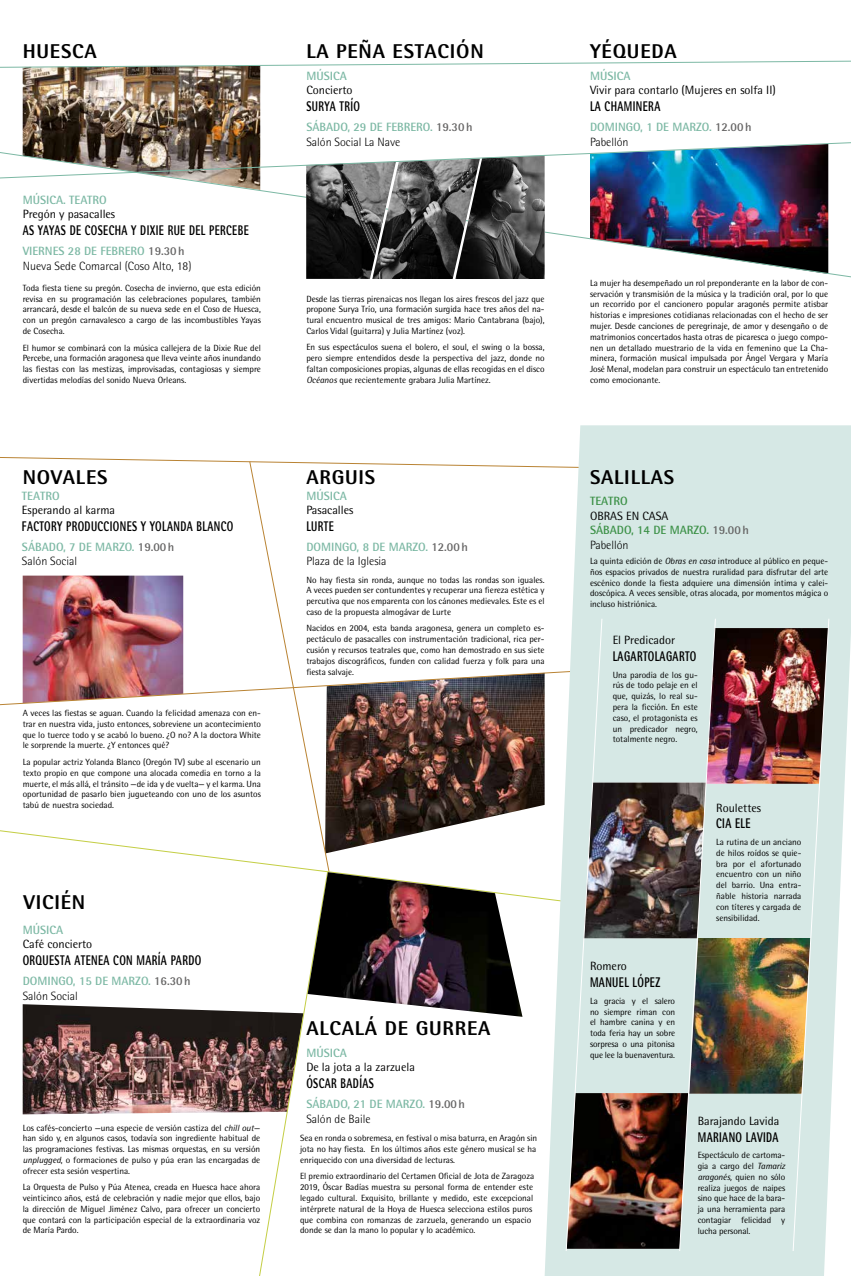
<style>
.page{position:relative;width:851px;height:1276px;background:#fff}
.page>*{position:absolute;margin:0;border:0;box-sizing:border-box;transform-origin:0 0}
.t1{font:800 20px "Rotis Semi Sans";letter-spacing:.04em;color:#000}
.t2{font:800 14px "Rotis Semi Sans";letter-spacing:.04em;color:#000;scale:.7 1}
.t3{font:700 12px/14.4px "Rotis Semi Sans";color:#7cb8a4}
.t4{font:12px "Rotis Semi Sans";color:#000}
.t5{font:300 12px/14.4px "Rotis Semi Sans";color:#000}
.t6{font:700 12px/14.4px "Rotis Semi Sans";color:#3c9147}
.t7{font:9px/10.8px "Rotis Semi Sans";color:#000;text-align:justify}
.s1{font-weight:700;color:#7cb8a4}
.s2{font-weight:700;color:#646363}
.s3{color:#646363}
.s4{font-weight:300;color:#000}
.s5{font-style:italic}
.s6{font-weight:400;color:#000}
</style>
<div class="page">
<svg style="left:579px;top:425px;width:271px;height:726px;fill:#d6e8e5"></svg>
<img style="left:23px;top:68px;width:237px;height:68px">
<img style="left:0;top:136px;width:850px;height:143px">
<div style="left:23px;top:195px;width:238px;height:75px;background:#fff"></div>
<svg style="left:0;top:60px;width:850px;height:8px"></svg>
<img style="left:0;top:455px;width:829px;height:821px">
<h1 class="t1" style="left:23px;top:39px;width:76px">HUESCA</h1>
<h1 class="t1" style="left:306px;top:39px;width:179px">LA PEÑA ESTACIÓN</h1>
<h3 class="t3" style="left:23px;top:192px;width:86px">MÚSICA. TEATRO</h3>
<h3 class="t4" style="left:23px;top:207px;width:94px">Pregón y pasacalles</h3>
<h2 class="t2" style="left:23px;top:221px;width:324px">AS YAYAS DE COSECHA Y DIXIE RUE DEL PERCEBE</h2>
<h3 class="t5" style="left:23px;top:244px;width:170px"><span class="s1">VIERNES 28 DE FEBRERO</span> <span class="s2">19.30h<br></span>Nueva Sede Comarcal (Coso Alto, 18)</h3>
<p class="t7" style="left:23px;top:282px;width:240px">Toda fiesta tiene su pregón. Cosecha de invierno, que esta edición revisa en su programación las celebraciones populares, también arrancará, desde el balcón de su nueva sede en el Coso de Huesca, con un pregón carnavalesco a cargo de las incombustibles Yayas de Cosecha.</p>
<p class="t7" style="left:23px;top:342px;width:240px">El humor se combinará con la música callejera de la Dixie Rue del Percebe, una formación aragonesa que lleva veinte años inundando las fiestas con las mestizas, improvisadas, contagiosas y siempre divertidas melodías del sonido Nueva Orleans.</p>
<h3 class="t3" style="left:306px;top:68px;width:42px">MÚSICA</h3>
<h3 class="t4" style="left:306px;top:83px;width:48px">Concierto</h3>
<h2 class="t2" style="left:306px;top:98px;width:78px">SURYA TRÍO</h2>
<h3 class="t3" style="left:306px;top:120px;width:168px">SÁBADO, 29 DE FEBRERO. <span class="s3">19.30h<br></span><span class="s4">Salón Social La Nave</span></h3>
<p class="t7" style="left:306px;top:293px;width:240px">Desde las tierras pirenaicas nos llegan los aires frescos del jazz que propone Surya Trío, una formación surgida hace tres años del na&shy;tural encuentro musical de tres amigos: Mario Cantabrana (bajo), Carlos Vidal (guitarra) y Julia Martínez (voz).</p>
<p class="t7" style="left:306px;top:342px;width:240px">En sus espectáculos suena el bolero, el soul, el swing o la bossa, pero siempre entendidos desde la perspectiva del jazz, donde no faltan composiciones propias, algunas de ellas recogidas en el disco <span class="s5">Océanos</span> que recientemente grabara Julia Martínez.</p>
<h1 class="t1" style="left:590px;top:39px;width:88px">YÉQUEDA</h1>
<h3 class="t3" style="left:590px;top:68px;width:42px">MÚSICA</h3>
<h3 class="t4" style="left:590px;top:83px;width:187px">Vivir para contarlo (Mujeres en solfa II)</h3>
<h2 class="t2" style="left:590px;top:98px;width:102px">LA CHAMINERA</h2>
<h3 class="t3" style="left:590px;top:120px;width:163px">DOMINGO, 1 DE MARZO. <span class="s3">12.00h<br></span><span class="s4">Pabellón</span></h3>
<p class="t7" style="left:590px;top:277px;width:240px">La mujer ha desempeñado un rol preponderante en la labor de con&shy;servación y transmisión de la música y la tradición oral, por lo que un recorrido por el cancionero popular aragonés permite atisbar historias e impresiones cotidianas relacionadas con el hecho de ser mujer. Desde canciones de peregrinaje, de amor y desengaño o de matrimonios concertados hasta otras de picaresca o juego compo&shy;nen un detallado muestrario de la vida en femenino que La Cha&shy;minera, formación musical impulsada por Ángel Vergara y María José Menal, modelan para construir un espectáculo tan entretenido como emocionante.</p>
<h1 class="t1" style="left:23px;top:464px;width:86px">NOVALES</h1>
<h1 class="t1" style="left:306px;top:464px;width:70px">ARGUIS</h1>
<h1 class="t1" style="left:590px;top:464px;width:86px">SALILLAS</h1>
<h3 class="t3" style="left:22px;top:488px;width:39px">TEATRO</h3>
<h3 class="t4" style="left:22px;top:503px;width:95px">Esperando al karma</h3>
<h2 class="t2" style="left:22px;top:517px;width:303px">FACTORY PRODUCCIONES Y YOLANDA BLANCO</h2>
<h3 class="t3" style="left:22px;top:539px;width:154px">SÁBADO, 7 DE MARZO. <span class="s3">19.00h<br></span><span class="s4">Salón Social</span></h3>
<p class="t7" style="left:23px;top:707px;width:240px">A veces las fiestas se aguan. Cuando la felicidad amenaza con en&shy;trar en nuestra vida, justo entonces, sobreviene un acontecimiento que lo tuerce todo y se acabó lo bueno. ¿O no? A la doctora White le sorprende la muerte. ¿Y entonces qué?</p>
<p class="t7" style="left:23px;top:756px;width:240px">La popular actriz Yolanda Blanco (Oregón TV) sube al escenario un texto propio en que compone una alocada comedia en torno a la muerte, el más allá, el tránsito —de ida y de vuelta— y el karma. Una oportunidad de pasarlo bien jugueteando con uno de los asuntos tabú de nuestra sociedad.</p>
<h1 class="t1" style="left:23px;top:889px;width:63px">VICIÉN</h1>
<h3 class="t3" style="left:23px;top:922px;width:42px">MÚSICA</h3>
<h3 class="t4" style="left:23px;top:937px;width:71px">Café concierto</h3>
<h2 class="t2" style="left:23px;top:951px;width:257px">ORQUESTA ATENEA CON MARÍA PARDO</h2>
<h3 class="t3" style="left:23px;top:974px;width:169px">DOMINGO, 15 DE MARZO. <span class="s3">16.30h<br></span><span class="s4">Salón Social</span></h3>
<p class="t7" style="left:23px;top:1122px;width:239px">Los cafés-concierto —una especie de versión castiza del <span class="s5">chill out</span>— han sido y, en algunos casos, todavía son ingrediente habitual de las programaciones festivas. Las mismas orquestas, en su versión <span class="s5">unplugged</span>, o formaciones de pulso y púa eran las encargadas de ofrecer esta sesión vespertina.</p>
<p class="t7" style="left:23px;top:1181px;width:239px">La Orquesta de Pulso y Púa Atenea, creada en Huesca hace ahora veinticinco años, está de celebración y nadie mejor que ellos, bajo la dirección de Miguel Jiménez Calvo, para ofrecer un concierto que contará con la participación especial de la extraordinaria voz de María Pardo.</p>
<h3 class="t3" style="left:306px;top:488px;width:42px">MÚSICA</h3>
<h3 class="t4" style="left:306px;top:503px;width:48px">Pasacalles</h3>
<h2 class="t2" style="left:306px;top:517px;width:41px">LURTE</h2>
<h3 class="t3" style="left:306px;top:539px;width:163px">DOMINGO, 8 DE MARZO. <span class="s3">12.00h<br></span><span class="s4">Plaza de la Iglesia</span></h3>
<p class="t7" style="left:306px;top:574px;width:240px">No hay fiesta sin ronda, aunque no todas las rondas son iguales.<br>A veces pueden ser contundentes y recuperar una fiereza estética y percutiva que nos emparenta con los cánones medievales. Este es el caso de la propuesta almogávar de Lurte</p>
<p class="t7" style="left:306px;top:623px;width:240px">Nacidos en 2004, esta banda aragonesa, genera un completo es&shy;pectáculo de pasacalles con instrumentación tradicional, rica per&shy;cusión y recursos teatrales que, como han demostrado en sus siete trabajos discográficos, funden con calidad fuerza y folk para una fiesta salvaje.</p>
<h1 class="t1" style="left:306px;top:1015px;width:186px">ALCALÁ DE GURREA</h1>
<h3 class="t3" style="left:306px;top:1045px;width:42px">MÚSICA</h3>
<h3 class="t4" style="left:306px;top:1060px;width:110px">De la jota a la zarzuela</h3>
<h2 class="t2" style="left:306px;top:1074px;width:98px">ÓSCAR BADÍAS</h2>
<h3 class="t3" style="left:306px;top:1096px;width:160px">SÁBADO, 21 DE MARZO. <span class="s3">19.00h<br></span><span class="s4">Salón de Baile</span></h3>
<p class="t7" style="left:300px;top:1132px;width:238px">Sea en ronda o sobremesa, en festival o misa baturra, en Aragón sin jota no hay fiesta. En los últimos años este género musical se ha enriquecido con una diversidad de lecturas.</p>
<p class="t7" style="left:300px;top:1171px;width:236px;text-align:left">El premio extraordinario del Certamen Oficial de Jota de Zaragoza 2019, Óscar Badías muestra su personal forma de entender este legado cultural. Exquisito, brillante y medido, este excepcional intérprete natural de la Hoya de Huesca selecciona estilos puros que combina con romanzas de zarzuela, generando un espacio donde se dan la mano lo popular y lo académico.</p>
<h3 class="t6" style="left:590px;top:494px;width:39px">TEATRO</h3>
<h3 class="t6" style="left:590px;top:508px;width:160px"><span class="s6">OBRAS EN CASA<br></span>SÁBADO, 14 DE MARZO. <span class="s3">19.00h<br></span><span class="s4">Pabellón</span></h3>
<p class="t7" style="left:590px;top:555px;width:240px">La quinta edición de <span class="s5">Obras en casa</span> introduce al público en peque&shy;ños espacios privados de nuestra ruralidad para disfrutar del arte escénico donde la fiesta adquiere una dimensión íntima y calei&shy;doscópica. A veces sensible, otras alocada, por momentos mágica o incluso histriónica.</p>
<h3 class="t4" style="left:612px;top:633px;width:64px">El Predicador</h3>
<h2 class="t2" style="left:612px;top:647px;width:121px">LAGARTOLAGARTO</h2>
<p class="t7" style="left:612px;top:669px;width:87px">Una parodia de los gu&shy;rús de todo pelaje en el que, quizás, lo real su&shy;pera la ficción. En este caso, el protagonista es un predicador negro, totalmente negro.</p>
<h3 class="t4" style="left:590px;top:959px;width:38px">Romero</h3>
<h2 class="t2" style="left:590px;top:973px;width:102px">MANUEL LÓPEZ</h2>
<p class="t7" style="left:590px;top:995px;width:87px">La gracia y el salero no siempre riman con el hambre canina y en toda feria hay un sobre sorpresa o una pitonisa que lee la buenaventura.</p>
<h3 class="t4" style="left:716px;top:800px;width:46px">Roulettes</h3>
<h2 class="t2" style="left:716px;top:815px;width:51px">CIA ELE</h2>
<p class="t7" style="left:716px;top:836px;width:87px">La rutina de un anciano de hilos roídos se quie&shy;bra por el afortunado encuentro con un niño del barrio. Una entra&shy;ñable historia narrada con títeres y cargada de sensibilidad.</p>
<h3 class="t4" style="left:697px;top:1113px;width:83px">Barajando Lavida</h3>
<h2 class="t2" style="left:697px;top:1128px;width:117px">MARIANO LAVIDA</h2>
<p class="t7" style="left:697px;top:1149px;width:89px">Espectáculo de cartoma&shy;gia a cargo del <span class="s5">Tamariz aragonés,</span> quien no sólo realiza juegos de naipes sino que hace de la bara&shy;ja una herramienta para contagiar felicidad y lucha personal.</p>
</div>
